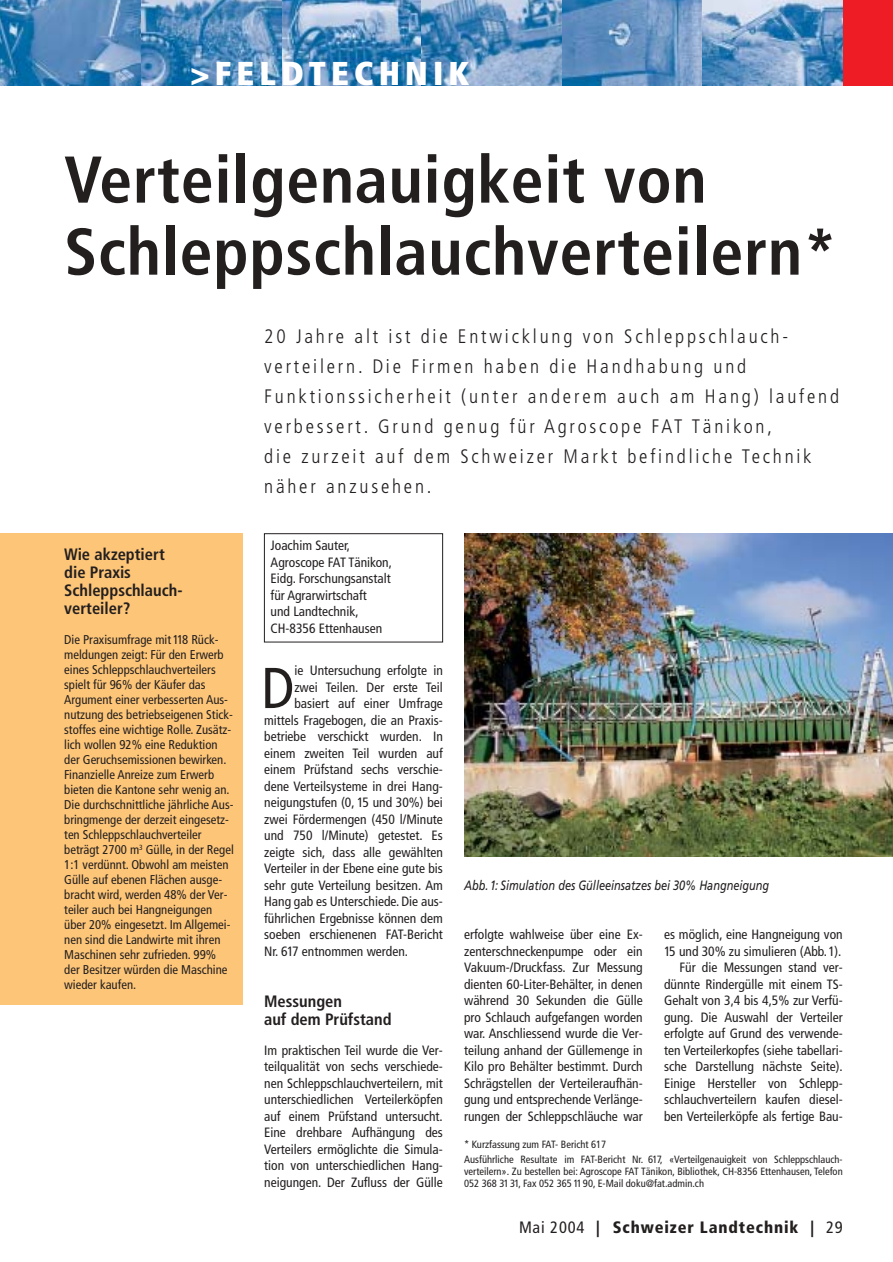
<style>
.page{position:relative;width:893px;height:1262px;background:#fff}
.page>*{position:absolute;margin:0;border:0;box-sizing:border-box;transform-origin:0 0}
.t1{font:700 condensed 66px/72px "Frutiger";letter-spacing:.01em;color:#231f1f}
.t2{font:condensed 57.45px "Frutiger";color:#231f1f}
.t3{font:900 condensed 33px "Frutiger";letter-spacing:.155em;color:#fff}
.t4{font:300 condensed 19.5px/30px "Frutiger";letter-spacing:.145em;color:#231f1f}
.t5{font:700 condensed 16.5px/18px "Frutiger";color:#231f1f}
.t6{font:900 condensed 16.5px "Frutiger";letter-spacing:.05em;color:#231f1f}
.t7{font:condensed 13.5px/16.5px "Frutiger";color:#231f1f;text-align:justify}
.t8{font:italic 13.5px "Frutiger";color:#231f1f;scale:.81 1}
.t9{font:condensed 12.75px/15px "Frutiger";color:#231f1f}
.t10{font:condensed 10.5px/15.1px "Frutiger";color:#231f1f}
.s1{font-weight:400}
</style>
<div class="page">
<div style="left:1px;top:533px;width:242px;height:472px;background:#fdc578"></div>
<img style="left:562px;top:0;width:140px;height:85px">
<img style="left:281px;top:0;width:140px;height:85px">
<svg style="left:141px;top:0;width:140px;height:85px;background:#528cbc"></svg>
<svg style="left:421px;top:0;width:141px;height:85px;background:#6696c1"></svg>
<svg style="left:1px;top:0;width:140px;height:85px;background:#4f88ba"></svg>
<svg style="left:702px;top:0;width:140px;height:85px;background:#729fc8"></svg>
<div style="left:842px;top:0;width:50px;height:85px;background:#ee1c24"></div>
<div style="left:264px;top:533px;width:179px;height:109px;border:1px solid #231f1f"></div>
<img style="left:464px;top:533px;width:428px;height:323px">
<h3 class="t3" style="left:190px;top:60px;width:281px">&gt;FELDTECHNIK</h3>
<h1 class="t1" style="left:64px;top:149px;width:774px">Verteilgenauigkeit von<br>Schleppschlauchverteilern*</h1>
<p class="t5" style="left:64px;top:546px;width:120px">Wie akzeptiert die Praxis<br>Schleppschlauch&shy;verteiler?</p>
<p class="t9" style="left:64px;top:633px;width:171px">Die Praxisumfrage mit 118 Rück&shy;meldungen zeigt: Für den Erwerb eines Schleppschlauchverteilers spielt für 96% der Käufer das<br>Argument einer verbesserten Aus&shy;nutzung des betriebseigenen Stick&shy;stoffes eine wichtige Rolle. Zusätz&shy;lich wollen 92% eine Reduktion der Geruchsemissionen bewirken.<br>Finanzielle Anreize zum Erwerb bieten die Kantone sehr wenig an.<br>Die durchschnittliche jährliche Aus&shy;bringmenge der derzeit eingesetz&shy;ten Schleppschlauchverteiler beträgt 2700 m<sup>3</sup> Gülle, in der Regel<br>1:1 verdünnt. Obwohl am meisten<br>Gülle auf ebenen Flächen ausge&shy;bracht wird, werden 48% der Ver&shy;teiler auch bei Hangneigungen über 20% eingesetzt. Im Allgemei&shy;nen sind die Landwirte mit ihren<br>Maschinen sehr zufrieden. 99% der Besitzer würden die Maschine wieder kaufen.</p>
<p class="t4" style="left:264px;top:323px;width:576px">20 Jahre alt ist die Entwicklung von Schleppschlauch&shy;verteilern. Die Firmen haben die Handhabung und Funktionssicherheit (unter anderem auch am Hang) laufend verbessert. Grund genug für Agroscope FAT Tänikon,<br>die zurzeit auf dem Schweizer Markt befindliche Technik näher anzusehen.</p>
<p class="t7" style="left:270px;top:538px;width:123px;text-align:left">Joachim Sauter,<br>Agroscope FAT Tänikon,<br>Eidg. Forschungsanstalt für Agrarwirtschaft<br>und Landtechnik,<br>CH-8356 Ettenhausen</p>
<h2 class="t2" style="left:261px;top:665px;width:34px">D</h2>
<p class="t7" style="left:294px;top:663px;width:150px">ie Untersuchung erfolgte in</p>
<p class="t7" style="left:294px;top:679px;width:150px">zwei Teilen. Der erste Teil</p>
<p class="t7" style="left:294px;top:696px;width:150px">basiert auf einer Umfrage</p>
<p class="t7" style="left:264px;top:712px;width:180px">mittels Fragebogen, die an Praxis-</p>
<p class="t7" style="left:264px;top:729px;width:180px">betriebe verschickt wurden. In</p>
<p class="t7" style="left:264px;top:745px;width:180px">einem zweiten Teil wurden auf</p>
<p class="t7" style="left:264px;top:762px;width:180px">einem Prüfstand sechs verschie-</p>
<p class="t7" style="left:264px;top:778px;width:180px">dene Verteilsysteme in drei Hang-</p>
<p class="t7" style="left:264px;top:795px;width:180px">neigungstufen (0, 15 und 30%) bei</p>
<p class="t7" style="left:264px;top:811px;width:180px">zwei Fördermengen (450 l/Minute</p>
<p class="t7" style="left:264px;top:828px;width:180px">und 750 l/Minute) getestet. Es</p>
<p class="t7" style="left:264px;top:844px;width:180px">zeigte sich, dass alle gewählten</p>
<p class="t7" style="left:264px;top:861px;width:180px">Verteiler in der Ebene eine gute bis</p>
<p class="t7" style="left:264px;top:877px;width:180px">sehr gute Verteilung besitzen. Am</p>
<p class="t7" style="left:264px;top:894px;width:180px">Hang gab es Unterschiede. Die aus-</p>
<p class="t7" style="left:264px;top:910px;width:180px">führlichen Ergebnisse können dem</p>
<p class="t7" style="left:264px;top:927px;width:180px">soeben erschienenen FAT-Bericht</p>
<p class="t7" style="left:264px;top:943px;width:145px">Nr. 617 entnommen werden.</p>
<p class="t5" style="left:264px;top:993px;width:129px">Messungen<br>auf dem Prüfstand</p>
<p class="t7" style="left:264px;top:1042px;width:180px">Im praktischen Teil wurde die Ver&shy;teilqualität von sechs verschiede&shy;nen Schleppschlauchverteilern, mit unterschiedlichen Verteilerköpfen auf einem Prüfstand untersucht.<br>Eine drehbare Aufhängung des Verteilers ermöglichte die Simula&shy;tion von unterschiedlichen Hang&shy;neigungen. Der Zufluss der Gülle</p>
<p class="t8" style="left:464px;top:879px;width:378px">Abb. 1: Simulation des Gülleeinsatzes bei 30% Hangneigung</p>
<p class="t7" style="left:464px;top:927px;width:180px">erfolgte wahlweise über eine Ex&shy;zenterschneckenpumpe oder ein Vakuum-/Druckfass. Zur Messung dienten 60-Liter-Behälter, in denen während 30 Sekunden die Gülle pro Schlauch aufgefangen worden war. Anschliessend wurde die Ver&shy;teilung anhand der Güllemenge in Kilo pro Behälter bestimmt. Durch Schrägstellen der Verteileraufhän&shy;gung und entsprechende Verlänge&shy;rungen der Schleppschläuche war</p>
<p class="t7" style="left:664px;top:927px;width:180px;text-align:right">es möglich, eine Hangneigung von 15 und 30% zu simulieren (Abb.1).<br>Für die Messungen stand ver&shy;dünnte Rindergülle mit einem TS-Gehalt von 3,4 bis 4,5% zur Verfü&shy;gung. Die Auswahl der Verteiler erfolgte auf Grund des verwende&shy;ten Verteilerkopfes (siehe tabellari&shy;sche Darstellung nächste Seite).<br>Einige Hersteller von Schlepp&shy;schlauchverteilern kaufen diesel&shy;ben Verteilerköpfe als fertige Bau-</p>
<p class="t10" style="left:464px;top:1137px;width:380px">* Kurzfassung zum FAT- Bericht 617<br>Ausführliche Resultate im FAT-Bericht Nr. 617, «Verteilgenauigkeit von Schleppschlauch-</p>
<p class="t10" style="left:464px;top:1166px;width:380px;line-height:12px">verteilern». Zu bestellen bei: Agroscope FAT Tänikon, Bibliothek, CH-8356 Ettenhausen, Telefon<br>052 368 3131, Fax 052 365 1190, E-Mail doku@fat.admin.ch</p>
<p class="t6" style="left:519px;top:1220px;width:325px"><span class="s1">Mai 2004</span> | Schweizer Landtechnik | <span class="s1">29</span></p>
</div>
